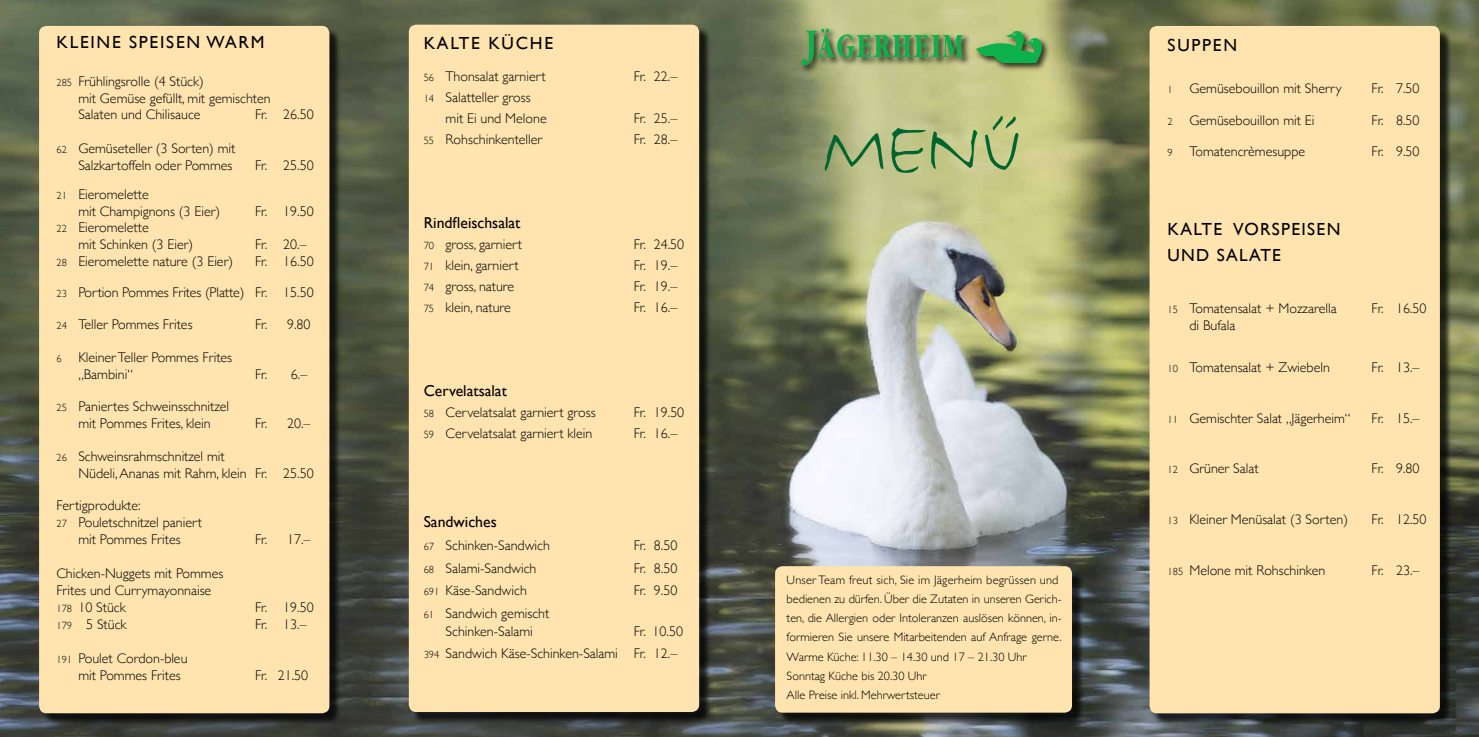
<style>
.page{position:relative;width:1479px;height:737px;background:#fff}
.page>*{position:absolute;margin:0;border:0;box-sizing:border-box;transform-origin:0 0}
.t1{font:89.25px "FF Justlefthand Caps";color:#00652e}
.t2{font:17.5px "Gill Sans";letter-spacing:.1em;color:#000}
.t3{font:17.5px/26.2px "Gill Sans";letter-spacing:.075em;color:#000}
.t4{font:15.75px "Gill Sans";color:#000}
.t5{font:300 14px/16.8px "Gill Sans";color:#000}
.t6{font:300 12.25px/19.2px "Gill Sans";color:#000}
.s1{font-size:10.5px}
</style>
<div class="page">
<img style="left:0;top:0;width:1478px;height:737px">
<div style="left:1152px;top:29px;width:300px;height:696px;background:#000;opacity:.75"></div>
<div style="left:1149px;top:26px;width:290px;height:687px;background:#ffe4af;border-radius:7px"></div>
<div style="left:411px;top:27px;width:300px;height:697px;background:#000;opacity:.75"></div>
<div style="left:409px;top:25px;width:290px;height:687px;background:#ffe4af;border-radius:7px"></div>
<div style="left:777px;top:569px;width:307px;height:155px;background:#000;opacity:.75"></div>
<div style="left:775px;top:566px;width:296px;height:146px;background:#ffe4af;border-radius:7px"></div>
<div style="left:42px;top:29px;width:300px;height:696px;background:#000;opacity:.75"></div>
<div style="left:39px;top:26px;width:290px;height:687px;background:#ffe4af;border-radius:7px"></div>
<img style="left:797px;top:25px;width:177px;height:51px">
<svg style="left:801px;top:29px;width:162px;height:36px;background:#72a063"></svg>
<img style="left:971px;top:27px;width:81px;height:47px">
<svg style="left:975px;top:31px;width:67px;height:32px;background:#5bb060"></svg>
<p class="t2" style="left:56px;top:32px;width:209px">KLEINE SPEISEN WARM</p>
<p class="t5" style="left:78px;top:72px;width:194px;text-indent:-22px"><span class="s1">285</span> Frühlingsrolle (4 Stück)<br>mit Gemüse gefüllt, mit gemischten<br>Salaten und Chilisauce</p>
<p class="t5" style="left:255px;top:106px;width:60px">Fr. 26.50</p>
<p class="t5" style="left:56px;top:139px;width:180px;text-align:right"><span class="s1">62</span> Gemüseteller (3 Sorten) mit<br>Salzkartoffeln oder Pommes</p>
<p class="t5" style="left:78px;top:185px;width:143px;text-indent:-22px"><span class="s1">21</span> Eieromelette<br>mit Champignons (3 Eier)</p>
<p class="t5" style="left:78px;top:219px;width:116px;text-indent:-22px"><span class="s1">22</span> Eieromelette<br>mit Schinken (3 Eier)</p>
<p class="t5" style="left:255px;top:156px;width:60px">Fr. 25.50</p>
<p class="t5" style="left:255px;top:202px;width:60px">Fr. 19.50</p>
<p class="t5" style="left:255px;top:236px;width:53px">Fr. 20.–</p>
<p class="t5" style="left:56px;top:252px;width:178px"><span class="s1">28</span> Eieromelette nature (3 Eier)</p>
<p class="t5" style="left:56px;top:245px;width:259px;line-height:30.8px;text-align:right">Fr. 16.50<br><span class="s1">23</span> Portion Pommes Frites (Platte) Fr. 15.50</p>
<p class="t5" style="left:56px;top:316px;width:138px"><span class="s1">24</span> Teller Pommes Frites</p>
<p class="t5" style="left:255px;top:316px;width:57px">Fr. 9.80</p>
<p class="t5" style="left:78px;top:348px;width:155px;text-indent:-22px"><span class="s1">6</span> Kleiner Teller Pommes Frites „Bambini“</p>
<p class="t5" style="left:255px;top:365px;width:54px">Fr. 6.–</p>
<p class="t5" style="left:56px;top:398px;width:174px;text-align:center"><span class="s1">25</span> Paniertes Schweinsschnitzel mit Pommes Frites, klein</p>
<p class="t5" style="left:255px;top:414px;width:57px">Fr. 20.–</p>
<p class="t5" style="left:78px;top:447px;width:237px;text-indent:-22px"><span class="s1">26</span> Schweinsrahmschnitzel mit<br>Nüdeli, Ananas mit Rahm, klein Fr. 25.50</p>
<p class="t5" style="left:56px;top:496px;width:86px">Fertigprodukte:</p>
<p class="t5" style="left:56px;top:513px;width:147px"><span class="s1">27</span> Pouletschnitzel paniert</p>
<p class="t5" style="left:78px;top:530px;width:104px">mit Pommes Frites</p>
<p class="t5" style="left:255px;top:530px;width:57px">Fr. 17.–</p>
<p class="t5" style="left:56px;top:564px;width:168px">Chicken-Nuggets mit Pommes<br>Frites und Currymayonnaise<br><span class="s1">178</span> 10 Stück</p>
<p class="t5" style="left:255px;top:598px;width:60px">Fr. 19.50</p>
<p class="t5" style="left:56px;top:615px;width:72px"><span class="s1">179</span> 5 Stück</p>
<p class="t5" style="left:255px;top:615px;width:53px">Fr. 13.–</p>
<p class="t5" style="left:78px;top:649px;width:111px;text-indent:-22px"><span class="s1">191</span> Poulet Cordon-bleu mit Pommes Frites</p>
<p class="t5" style="left:255px;top:666px;width:55px">Fr. 21.50</p>
<p class="t2" style="left:424px;top:33px;width:131px">KALTE KÜCHE</p>
<p class="t5" style="left:424px;top:67px;width:124px"><span class="s1">56</span> Thonsalat garniert</p>
<p class="t5" style="left:634px;top:67px;width:45px">Fr. 22.–</p>
<p class="t5" style="left:445px;top:86px;width:103px;line-height:21px;text-indent:-22px"><span class="s1">14</span> Salatteller gross mit Ei und Melone</p>
<p class="t5" style="left:634px;top:109px;width:45px">Fr. 25.–</p>
<p class="t5" style="left:424px;top:130px;width:120px"><span class="s1">55</span> Rohschinkenteller</p>
<p class="t5" style="left:634px;top:130px;width:45px">Fr. 28.–</p>
<p class="t4" style="left:424px;top:213px;width:98px">Rindfleischsalat</p>
<p class="t5" style="left:424px;top:235px;width:100px"><span class="s1">70</span> gross, garniert</p>
<p class="t5" style="left:634px;top:235px;width:52px">Fr. 24.50</p>
<p class="t5" style="left:424px;top:256px;width:97px"><span class="s1">71</span> klein, garniert</p>
<p class="t5" style="left:634px;top:256px;width:45px">Fr. 19.–</p>
<p class="t5" style="left:424px;top:277px;width:92px"><span class="s1">74</span> gross, nature</p>
<p class="t5" style="left:634px;top:277px;width:45px">Fr. 19.–</p>
<p class="t5" style="left:424px;top:298px;width:89px"><span class="s1">75</span> klein, nature</p>
<p class="t5" style="left:634px;top:298px;width:45px">Fr. 16.–</p>
<p class="t4" style="left:424px;top:381px;width:85px">Cervelatsalat</p>
<p class="t5" style="left:424px;top:403px;width:173px"><span class="s1">58</span> Cervelatsalat garniert gross</p>
<p class="t5" style="left:634px;top:403px;width:52px">Fr. 19.50</p>
<p class="t5" style="left:424px;top:424px;width:170px"><span class="s1">59</span> Cervelatsalat garniert klein</p>
<p class="t5" style="left:634px;top:424px;width:45px">Fr. 16.–</p>
<p class="t4" style="left:424px;top:512px;width:75px">Sandwiches</p>
<p class="t5" style="left:424px;top:536px;width:128px"><span class="s1">67</span> Schinken-Sandwich</p>
<p class="t5" style="left:634px;top:536px;width:45px">Fr. 8.50</p>
<p class="t5" style="left:424px;top:559px;width:114px"><span class="s1">68</span> Salami-Sandwich</p>
<p class="t5" style="left:634px;top:559px;width:45px">Fr. 8.50</p>
<p class="t5" style="left:424px;top:582px;width:105px"><span class="s1">691</span> Käse-Sandwich</p>
<p class="t5" style="left:634px;top:582px;width:45px">Fr. 9.50</p>
<p class="t5" style="left:424px;top:604px;width:127px;line-height:17.5px;text-align:center"><span class="s1">61</span> Sandwich gemischt<br>Schinken-Salami</p>
<p class="t5" style="left:424px;top:619px;width:261px;line-height:22.8px;text-indent:210px">Fr. 10.50<br><span class="s1">394</span> Sandwich Käse-Schinken-Salami Fr. 12.–</p>
<h1 class="t1" style="left:821px;top:93px;width:201px">MENÜ</h1>
<p class="t6" style="left:786px;top:569px;width:276px">Unser Team freut sich, Sie im Jägerheim begrüssen und bedienen zu dürfen. Über die Zutaten in unseren Gerich&shy;ten, die Allergien oder Intoleranzen auslösen können, in&shy;formieren Sie unsere Mitarbeitenden auf Anfrage gerne.<br>Warme Küche: 11.30 – 14.30 und 17 – 21.30 Uhr Sonntag Küche bis 20.30 Uhr<br>Alle Preise inkl. Mehrwertsteuer</p>
<p class="t2" style="left:1167px;top:35px;width:71px">SUPPEN</p>
<p class="t5" style="left:1167px;top:80px;width:175px"><span class="s1">1</span> Gemüsebouillon mit Sherry</p>
<p class="t5" style="left:1371px;top:80px;width:49px">Fr. 7.50</p>
<p class="t5" style="left:1167px;top:111px;width:148px"><span class="s1">2</span> Gemüsebouillon mit Ei</p>
<p class="t5" style="left:1371px;top:111px;width:49px">Fr. 8.50</p>
<p class="t5" style="left:1167px;top:143px;width:139px"><span class="s1">9</span> Tomatencrèmesuppe</p>
<p class="t5" style="left:1371px;top:143px;width:49px">Fr. 9.50</p>
<p class="t3" style="left:1167px;top:216px;width:174px">KALTE VORSPEISEN<br>UND SALATE</p>
<p class="t5" style="left:1167px;top:299px;width:171px"><span class="s1">15</span> Tomatensalat + Mozzarella</p>
<p class="t5" style="left:1371px;top:299px;width:56px">Fr. 16.50</p>
<p class="t5" style="left:1189px;top:316px;width:47px">di Bufala</p>
<p class="t5" style="left:1167px;top:358px;width:164px"><span class="s1">10</span> Tomatensalat + Zwiebeln</p>
<p class="t5" style="left:1371px;top:358px;width:49px">Fr. 13.–</p>
<p class="t5" style="left:1167px;top:409px;width:184px"><span class="s1">11</span> Gemischter Salat „Jägerheim“</p>
<p class="t5" style="left:1371px;top:409px;width:49px">Fr. 15.–</p>
<p class="t5" style="left:1167px;top:460px;width:92px"><span class="s1">12</span> Grüner Salat</p>
<p class="t5" style="left:1371px;top:460px;width:49px">Fr. 9.80</p>
<p class="t5" style="left:1167px;top:510px;width:182px"><span class="s1">13</span> Kleiner Menüsalat (3 Sorten)</p>
<p class="t5" style="left:1371px;top:510px;width:56px">Fr. 12.50</p>
<p class="t5" style="left:1167px;top:561px;width:159px"><span class="s1">185</span> Melone mit Rohschinken</p>
<p class="t5" style="left:1371px;top:561px;width:49px">Fr. 23.–</p>
</div>
